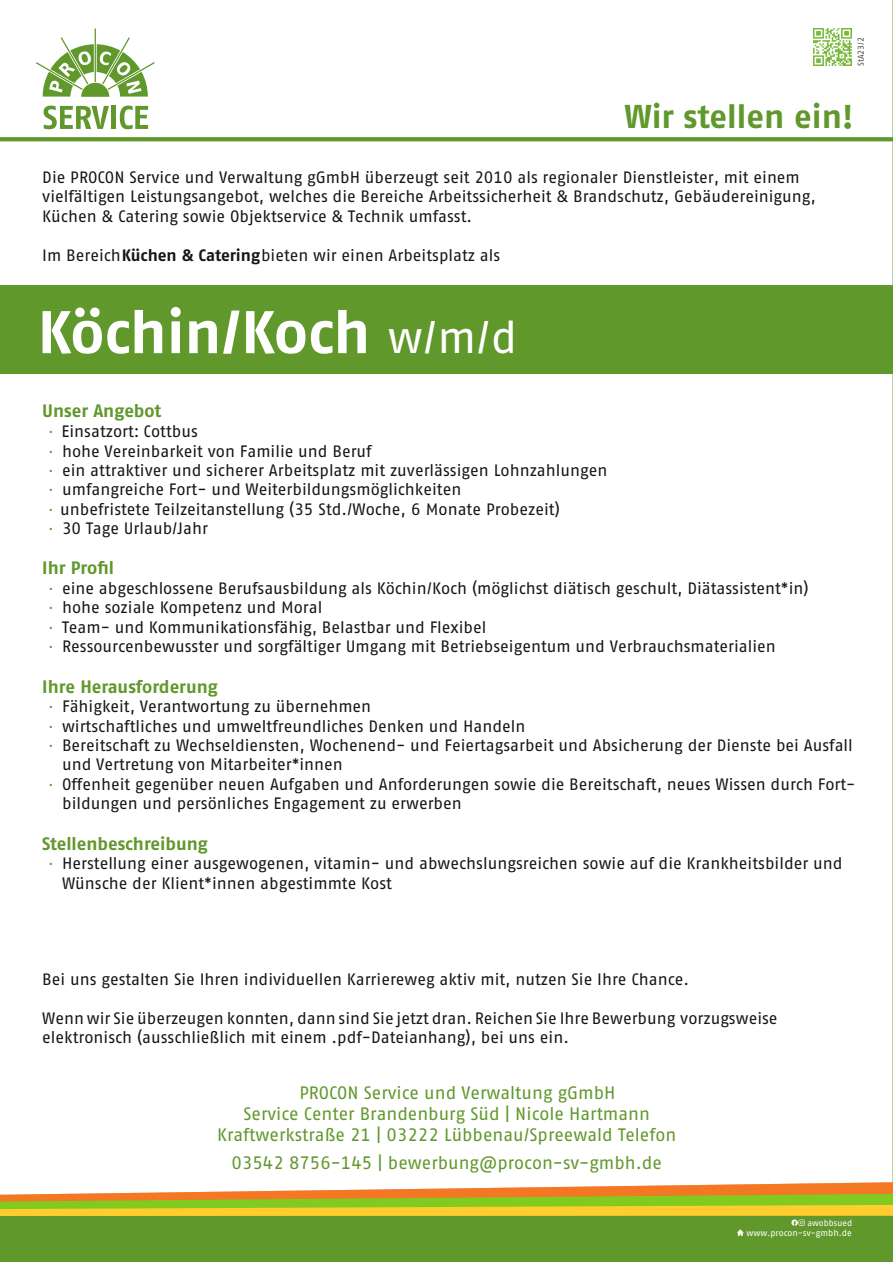
<style>
.page{position:relative;width:893px;height:1262px;background:#fff}
.page>*{position:absolute;margin:0;border:0;box-sizing:border-box;transform-origin:0 0}
.t1{font:700 60px "AWO Fago Office";color:#fff}
.t2{font:700 57.15px "AWO Fago Office";letter-spacing:-.015em;color:#fff}
.t3{font:45px "AWO Fago Office";color:#fff}
.t4{font:700 33px "AWO Fago Office";color:#61982c}
.t5{font:18px/27.6px "AWO Fago Office";color:#61982c;text-align:center}
.t6{font:700 18px "AWO Fago Office";letter-spacing:-.005em;color:#61982c}
.t7{font:16.5px/19.4px "AWO Fago Office";color:#151616}
.t8{font:8.85px "AWO Fago Office";color:#fff}
.t9{font:8.7px "AWO Fago Office";color:#fff}
.t10{font:8.55px "AWO Fago Office";color:#4e4e4d}
.s1{font-weight:700}
.s2{font-size:57.15px}
.s3{font-size:60px}
.s4{font-weight:400}
</style>
<div class="page">
<svg style="left:0;top:137px;width:893px;height:4px;background:#669b32"></svg>
<img style="left:813px;top:28px;width:38px;height:38px">
<svg style="left:44px;top:106px;width:65px;height:23px"></svg>
<div style="left:111px;top:106px;width:5px;height:23px;background:#61982c"></div>
<svg style="left:120px;top:106px;width:28px;height:23px"></svg>
<svg style="left:36px;top:29px;width:119px;height:68px"></svg>
<div style="left:0;top:285px;width:893px;height:89px;background:#61982c"></div>
<div style="left:0;top:1202px;width:893px;height:60px;background:#61982c"></div>
<svg style="left:0;top:1182px;width:893px;height:53px"></svg>
<p class="t10" style="left:857px;top:66px;width:30px;rotate:-90deg">StA23/2</p>
<h3 class="t4" style="left:624px;top:102px;width:231px">Wir stellen ein!</h3>
<p class="t7" style="left:42px;top:169px;width:775px">Die PROCON Service und Verwaltung gGmbH überzeugt seit 2010 als regionaler Dienstleister, mit einem vielfältigen Leistungsangebot, welches die Bereiche Arbeitssicherheit &amp; Brandschutz, Gebäudereinigung,<br>Küchen &amp; Catering sowie Objektservice &amp; Technik umfasst.</p>
<p class="t7" style="left:42px;top:247px;width:459px">Im Bereich <span class="s1">Küchen &amp; Catering</span>bieten wir einen Arbeitsplatz als</p>
<h1 class="t1" style="left:38px;top:305px;width:239px">K<span class="s2">Se</span>öc<span class="s2">rv</span>hi<span class="s2">ic</span>n/K</h1>
<h2 class="t2" style="left:190px;top:302px;width:335px">ekra<span class="s3">oc</span>ft<span class="s3">h</span><span class="s4">w/m/d</span></h2>
<h3 class="t3" style="left:388px;top:322px;width:131px">w/m/d</h3>
<p class="t6" style="left:42px;top:403px;width:120px">Unser Angebot</p>
<p class="t7" style="left:62px;top:423px;width:138px">Einsatzort: Cottbus</p>
<p class="t7" style="left:62px;top:443px;width:311px">hohe Vereinbarkeit von Familie und Beruf</p>
<p class="t7" style="left:62px;top:462px;width:547px">ein attraktiver und sicherer Arbeitsplatz mit zuverlässigen Lohnzahlungen</p>
<p class="t7" style="left:62px;top:481px;width:401px">umfangreiche Fort- und Weiterbildungsmöglichkeiten</p>
<p class="t7" style="left:60px;top:501px;width:501px">unbefristete Teilzeitanstellung (35 Std./Woche, 6 Monate Probezeit)<br>30 Tage Urlaub/Jahr</p>
<p class="t6" style="left:42px;top:560px;width:73px">Ihr Profil</p>
<p class="t7" style="left:62px;top:580px;width:748px">eine abgeschlossene Berufsausbildung als Köchin/Koch (möglichst diätisch geschult, Diätassistent*in) hohe soziale Kompetenz und Moral</p>
<p class="t7" style="left:62px;top:619px;width:426px">Team- und Kommunikationsfähig, Belastbar und Flexibel</p>
<p class="t7" style="left:62px;top:638px;width:715px">Ressourcenbewusster und sorgfältiger Umgang mit Betriebseigentum und Verbrauchsmaterialien</p>
<p class="t6" style="left:42px;top:678px;width:177px">Ihre Herausforderung</p>
<p class="t7" style="left:62px;top:698px;width:465px">Fähigkeit, Verantwortung zu übernehmen<br>wirtschaftliches und umweltfreundliches Denken und Handeln</p>
<p class="t7" style="left:62px;top:737px;width:792px">Bereitschaft zu Wechseldiensten, Wochenend- und Feiertagsarbeit und Absicherung der Dienste bei Ausfall und Vertretung von Mitarbeiter*innen</p>
<p class="t7" style="left:62px;top:776px;width:794px">Offenheit gegenüber neuen Aufgaben und Anforderungen sowie die Bereitschaft, neues Wissen durch Fort&shy;bildungen und persönliches Engagement zu erwerben</p>
<p class="t6" style="left:42px;top:835px;width:167px">Stellenbeschreibung</p>
<p class="t7" style="left:62px;top:855px;width:781px">Herstellung einer ausgewogenen, vitamin- und abwechslungsreichen sowie auf die Krankheitsbilder und<br>Wünsche der Klient*innen abgestimmte Kost</p>
<p class="t7" style="left:42px;top:971px;width:648px">Bei uns gestalten Sie Ihren individuellen Karriereweg aktiv mit, nutzen Sie Ihre Chance.</p>
<p class="t7" style="left:42px;top:1010px;width:736px">Wenn wir Sie überzeugen konnten, dann sind Sie jetzt dran. Reichen Sie Ihre Bewerbung vorzugsweise</p>
<p class="t7" style="left:42px;top:1029px;width:528px">elektronisch (ausschließlich mit einem .pdf-Dateianhang), bei uns ein.</p>
<p class="t5" style="left:299px;top:1080px;width:318px">PROCON Service und Verwaltung gGmbH</p>
<p class="t5" style="left:217px;top:1123px;width:460px">Kraftwerkstraße 21 | 03222 Lübbenau/Spreewald Telefon<br>03542 8756-145 | bewerbung@procon-sv-gmbh.de</p>
<p class="t5" style="left:243px;top:1102px;width:408px">Service Center Brandenburg Süd | Nicole Hartmann</p>
<p class="t9" style="left:807px;top:1219px;width:46px">awobbsued</p>
<p class="t8" style="left:746px;top:1229px;width:107px">www.procon-sv-gmbh.de</p>
</div>
